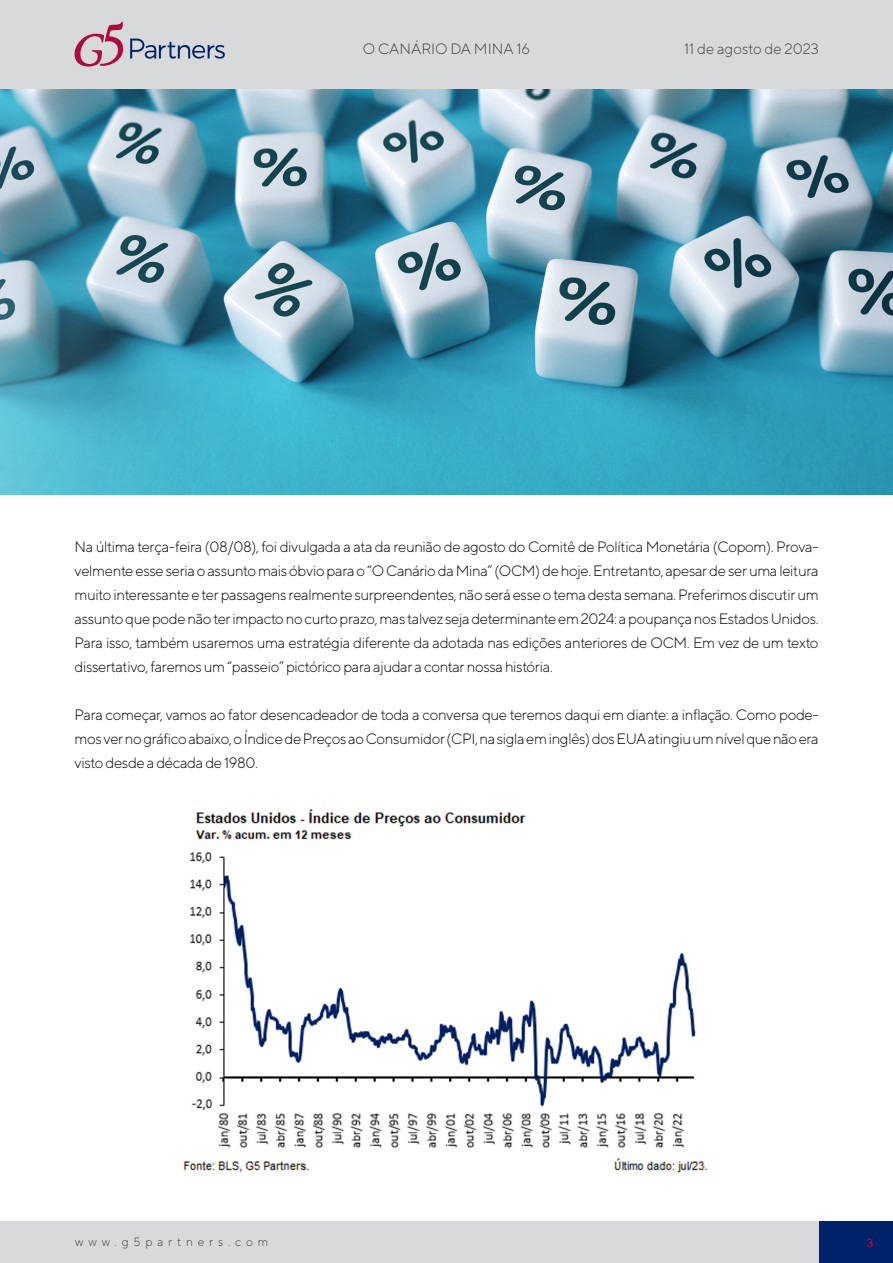
<style>
.page{position:relative;width:893px;height:1263px;background:#fff}
.page>*{position:absolute;margin:0;border:0;box-sizing:border-box;transform-origin:0 0}
.t1{font:300 15px/24px "TT Norms";letter-spacing:-.025em;color:#000;text-align:justify}
.t2{font:300 15px "TT Norms";color:#404041}
.t3{font:300 12px "TT Norms";letter-spacing:.4em;color:#404041}
.t4{font:500 12px "TT Norms";color:#af0a3d}
</style>
<div class="page">
<div style="left:0;top:0;width:893px;height:90px;background:#d8d9da"></div>
<svg style="left:130px;top:39px;width:95px;height:20px"></svg>
<svg style="left:74px;top:22px;width:49px;height:45px"></svg>
<div style="left:0;top:1222px;width:893px;height:41px;background:#d8d9da"></div>
<div style="left:819px;top:1222px;width:74px;height:41px;background:#00226b"></div>
<svg style="left:0;top:90px;width:893px;height:405px;background:#5fa2b7"></svg>
<img style="left:183px;top:809px;width:525px;height:364px">
<p class="t2" style="left:363px;top:40px;width:169px">O CANÁRIO DA MINA 16</p>
<p class="t2" style="left:684px;top:40px;width:137px">11 de agosto de 2023</p>
<p class="t1" style="left:75px;top:534px;width:746px">Na última terça-feira (08/08), foi divulgada a ata da reunião de agosto do Comitê de Política Monetária (Copom). Prova&shy;velmente esse seria o assunto mais óbvio para o “O Canário da Mina” (OCM) de hoje. Entretanto, apesar de ser uma leitura muito interessante e ter passagens realmente surpreendentes, não será esse o tema desta semana. Preferimos discutir um assunto que pode não ter impacto no curto prazo, mas talvez seja determinante em 2024: a poupança nos Estados Unidos.<br>Para isso, também usaremos uma estratégia diferente da adotada nas edições anteriores de OCM. Em vez de um texto dissertativo, faremos um “passeio” pictórico para ajudar a contar nossa história.</p>
<p class="t1" style="left:75px;top:702px;width:746px">Para começar, vamos ao fator desencadeador de toda a conversa que teremos daqui em diante: a inflação. Como pode&shy;mos ver no gráfico abaixo, o Índice de Preços ao Consumidor (CPI, na sigla em inglês) dos EUA atingiu um nível que não era visto desde a década de 1980.</p>
<p class="t3" style="left:75px;top:1235px;width:195px">www.g5partners.com</p>
<p class="t4" style="left:867px;top:1235px;width:8px">3</p>
</div>
